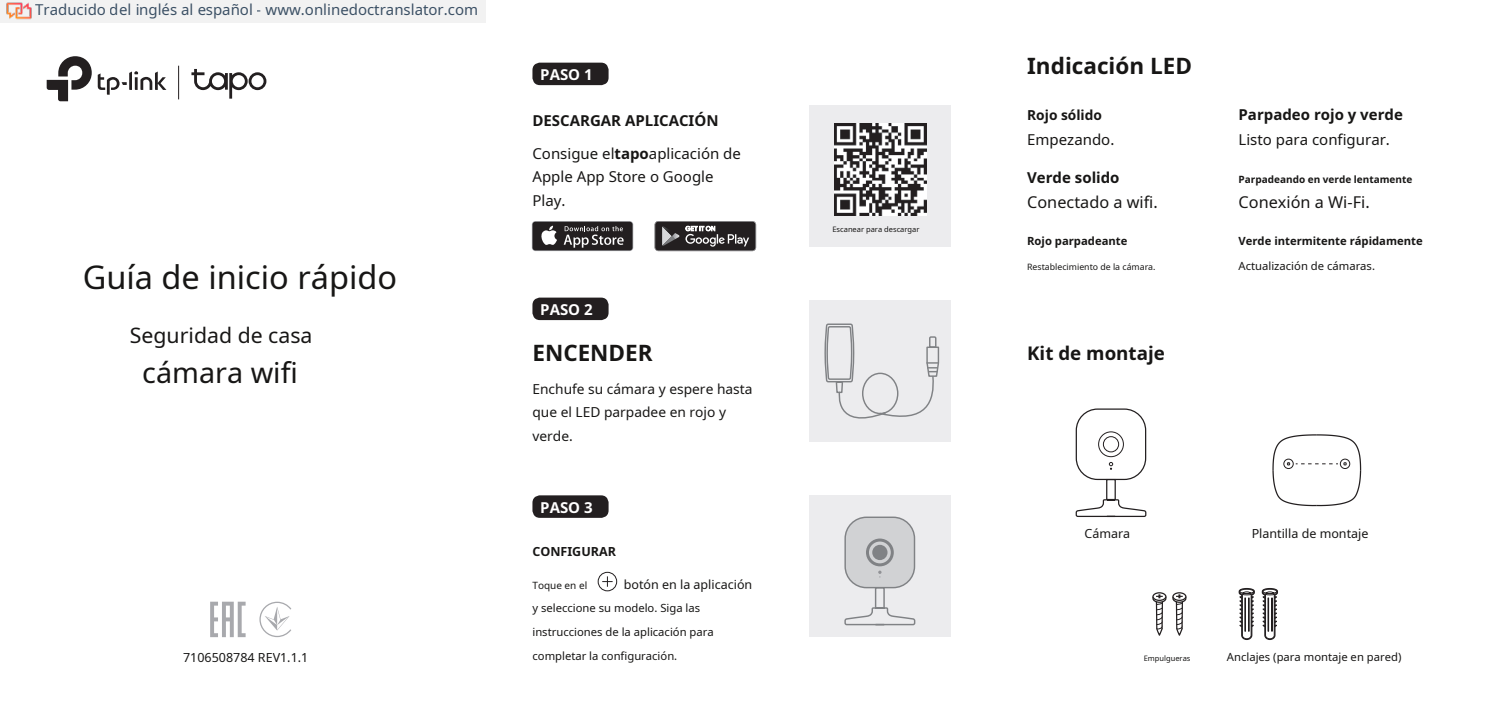
<style>
.page{position:relative;width:1489px;height:709px;background:#fff}
.page>*{position:absolute;margin:0;border:0;box-sizing:border-box;transform-origin:0 0}
.t1{font:32.5px "Noto Sans";color:#171615}
.t2{font:28.75px "Noto Sans";color:#171615}
.t3{font:700 22.5px "Noto Sans";color:#171615}
.t4{font:21.25px "Noto Sans";color:#171615}
.t5{font:700 18.75px "Noto Sans";color:#171615}
.t6{font:16.25px "Noto Sans";color:#171615}
.t7{font:15px/23.8px "Noto Sans";color:#171615}
.t8{font:15px "Noto Sans";color:rgb(15 43 70/.8)}
.t9{font:700 15px "Noto Sans";color:#171615}
.t10{font:700 15px "Noto Sans";color:#fff}
.t11{font:13.75px/23.8px "Noto Sans";color:#171615}
.t12{font:700 13.75px "Noto Sans";color:#171615}
.t13{font:12.5px "Noto Sans";color:#171615}
.t14{font:700 12.5px "Noto Sans";color:#171615}
.t15{font:11.25px/23.8px "Noto Sans";color:#171615}
.t16{font:700 11.25px "Noto Sans";color:#171615}
.t17{font:700 10px "Noto Sans";color:#171615}
.t18{font:10px "Noto Sans";color:#171615}
.t19{font:8.75px "Noto Sans";color:#171615}
.t20{font:7.5px "Noto Sans";color:#171615}
.s1{font-weight:700}
</style>
<div class="page">
<div style="left:809px;top:300px;width:141px;height:142px;background:#ececee"></div>
<svg style="left:824px;top:323px;width:115px;height:96px"></svg>
<div style="left:532px;top:63px;width:76px;height:22px;background:#231f20;border-radius:8px"></div>
<div style="left:532px;top:297px;width:76px;height:23px;background:#231f20;border-radius:8px"></div>
<div style="left:809px;top:495px;width:141px;height:142px;background:#ececee"></div>
<div style="left:532px;top:495px;width:76px;height:23px;background:#231f20;border-radius:8px"></div>
<div style="left:597px;top:572px;width:20px;height:19px;border:1px solid #231f20;border-radius:50%"></div>
<svg style="left:602px;top:576px;width:10px;height:10px"></svg>
<svg style="left:210px;top:601px;width:35px;height:36px"></svg>
<svg style="left:259px;top:601px;width:32px;height:36px"></svg>
<div style="left:809px;top:105px;width:142px;height:142px;background:#ececee"></div>
<img style="left:834px;top:124px;width:92px;height:92px">
<svg style="left:1261px;top:588px;width:16px;height:52px"></svg>
<div style="left:1271px;top:597px;width:1px;height:34px;background:#fff;border:1px solid #231f20"></div>
<hr style="left:1267px;top:597px;width:1px;height:34px;background:#fff">
<svg style="left:1238px;top:588px;width:16px;height:52px"></svg>
<div style="left:1248px;top:597px;width:1px;height:34px;background:#fff;border:1px solid #231f20"></div>
<hr style="left:1244px;top:597px;width:1px;height:34px;background:#fff">
<svg style="left:1152px;top:592px;width:14px;height:9px"></svg>
<svg style="left:1172px;top:592px;width:14px;height:9px"></svg>
<svg style="left:1152px;top:594px;width:34px;height:42px"></svg>
<div style="left:532px;top:221px;width:101px;height:30px;background:#525052;border-radius:4px"></div>
<div style="left:532px;top:222px;width:100px;height:28px;background:#231f20;border-radius:3px"></div>
<svg style="left:541px;top:226px;width:16px;height:19px"></svg>
<svg style="left:563px;top:226px;width:60px;height:22px"></svg>
<svg style="left:654px;top:221px;width:102px;height:30px;background:#4c494a"></svg>
<hr style="left:178px;top:66px;width:1px;height:33px;background:#231f20">
<svg style="left:191px;top:69px;width:75px;height:30px"></svg>
<svg style="left:98px;top:71px;width:68px;height:24px"></svg>
<svg style="left:47px;top:56px;width:45px;height:45px"></svg>
<div style="left:845px;top:517px;width:69px;height:70px;background:#d1d2d4;border-radius:21px"></div>
<div style="left:844px;top:516px;width:71px;height:72px;border:1px solid #808285;border-radius:21px"></div>
<div style="left:874px;top:587px;width:10px;height:21px;border:1px solid #808285"></div>
<svg style="left:844px;top:606px;width:72px;height:20px"></svg>
<div style="left:866px;top:538px;width:27px;height:28px;border:3px solid #808285;border-radius:50%"></div>
<div style="left:872px;top:545px;width:15px;height:15px;background:#808285;border-radius:50%"></div>
<svg style="left:878px;top:570px;width:3px;height:7px"></svg>
<svg style="left:1272px;top:434px;width:89px;height:73px"></svg>
<div style="left:1075px;top:408px;width:71px;height:72px;border:1px solid #231f20;border-radius:21px"></div>
<div style="left:1106px;top:479px;width:9px;height:21px;background:#fff;border:1px solid #231f20"></div>
<svg style="left:1075px;top:498px;width:71px;height:19px"></svg>
<div style="left:1098px;top:431px;width:25px;height:26px;border:1px solid #231f20;border-radius:50%"></div>
<div style="left:1102px;top:436px;width:16px;height:16px;border:1px solid #231f20;border-radius:50%"></div>
<svg style="left:1108px;top:462px;width:4px;height:8px"></svg>
<div style="left:0;top:0;width:485px;height:22px;background:#f2f2f2"></div>
<img style="left:6px;top:2px;width:25px;height:21px">
<h3 class="t8" style="left:35px;top:-1px;width:444px">Traducido del inglés al español - www.onlinedoctranslator.com</h3>
<h1 class="t1" style="left:83px;top:254px;width:316px">Guía de inicio rápido</h1>
<h3 class="t4" style="left:130px;top:320px;width:184px">Seguridad de casa</h3>
<h2 class="t2" style="left:142px;top:352px;width:157px">cámara wifi</h2>
<h3 class="t10" style="left:540px;top:64px;width:54px">PASO 1</h3>
<h3 class="t3" style="left:1027px;top:50px;width:166px">Indicación LED</h3>
<h3 class="t9" style="left:532px;top:110px;width:188px">DESCARGAR APLICACIÓN</h3>
<p class="t12" style="left:1027px;top:106px;width:76px">Rojo sólido</p>
<h3 class="t7" style="left:1027px;top:128px;width:89px">Empezando.</h3>
<h3 class="t7" style="left:532px;top:141px;width:210px">Consigue el<span class="s1">tapo</span>aplicación de<br>Apple App Store o Google<br>Play.</h3>
<h3 class="t9" style="left:1027px;top:167px;width:94px">Verde solido</h3>
<h3 class="t6" style="left:1027px;top:190px;width:132px">Conectado a wifi.</h3>
<h3 class="t10" style="left:540px;top:299px;width:54px">PASO 2</h3>
<p class="t20" style="left:832px;top:224px;width:89px">Escanear para descargar</p>
<p class="t16" style="left:1027px;top:233px;width:102px">Rojo parpadeante</p>
<p class="t19" style="left:1027px;top:261px;width:130px">Restablecimiento de la cámara.</p>
<h3 class="t3" style="left:532px;top:336px;width:122px">ENCENDER</h3>
<h3 class="t5" style="left:1027px;top:340px;width:139px">Kit de montaje</h3>
<p class="t11" style="left:532px;top:376px;width:221px">Enchufe su cámara y espere hasta que el LED parpadee en rojo y verde.</p>
<h3 class="t10" style="left:540px;top:496px;width:54px">PASO 3</h3>
<h3 class="t9" style="left:1238px;top:104px;width:166px">Parpadeo rojo y verde</h3>
<h3 class="t7" style="left:1238px;top:128px;width:153px">Listo para configurar.</h3>
<p class="t17" style="left:1238px;top:172px;width:175px">Parpadeando en verde lentamente</p>
<h3 class="t6" style="left:1238px;top:190px;width:133px">Conexión a Wi-Fi.</h3>
<p class="t16" style="left:1238px;top:233px;width:186px">Verde intermitente rápidamente</p>
<p class="t15" style="left:1238px;top:254px;width:138px">Actualización de cámaras.</p>
<p class="t13" style="left:1084px;top:525px;width:47px">Cámara</p>
<p class="t13" style="left:1251px;top:525px;width:118px">Plantilla de montaje</p>
<p class="t14" style="left:532px;top:542px;width:85px">CONFIGURAR</p>
<p class="t18" style="left:532px;top:578px;width:56px">Toque en el</p>
<p class="t15" style="left:532px;top:596px;width:183px">y seleccione su modelo. Siga las instrucciones de la aplicación para completar la configuración.</p>
<p class="t13" style="left:623px;top:575px;width:130px">botón en la aplicación</p>
<p class="t13" style="left:183px;top:648px;width:127px">7106508784 REV1.1.1</p>
<p class="t20" style="left:1143px;top:653px;width:48px">Empulgueras</p>
<p class="t15" style="left:1226px;top:645px;width:176px">Anclajes (para montaje en pared)</p>
</div>
